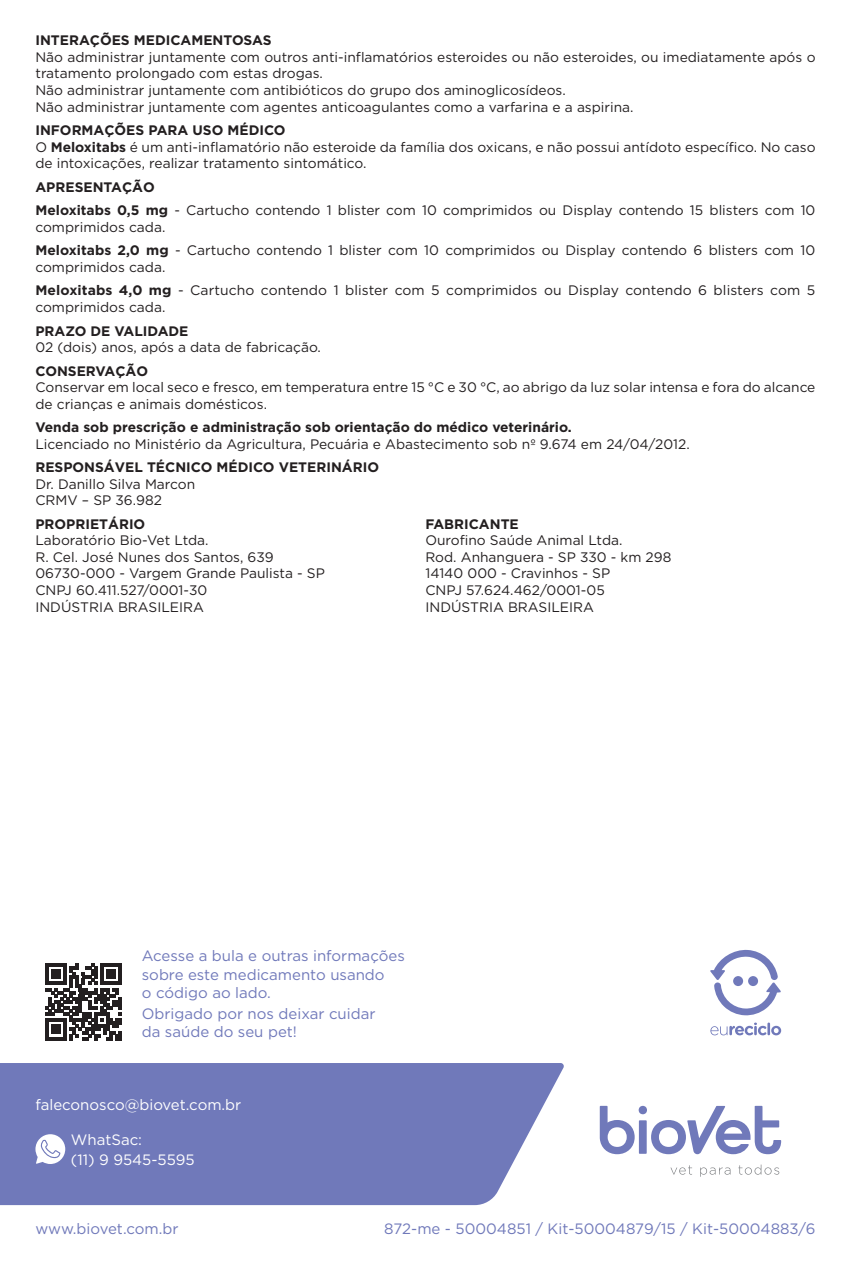
<style>
.page{position:relative;width:851px;height:1276px;background:#fff}
.page>*{position:absolute;margin:0;border:0;box-sizing:border-box;transform-origin:0 0}
.t1{font:15px/18px "Gotham";color:#7079ba}
.t2{font:15px/20px "Gotham";color:#fff}
.t3{font:13.75px/16.5px "Gotham";color:#231f20}
.t4{font:700 13.75px "Gotham";color:#231f20}
.s1{font-weight:700}
</style>
<div class="page">
<div style="left:0;top:1063px;width:564px;height:142px;background:#7079ba"></div>
<div style="left:638px;top:1105px;width:9px;height:9px;background:#7079ba;border-radius:50%"></div>
<div style="left:638px;top:1120px;width:8px;height:33px;background:#7079ba"></div>
<svg style="left:599px;top:1105px;width:35px;height:49px"></svg>
<svg style="left:651px;top:1105px;width:130px;height:49px"></svg>
<svg style="left:670px;top:1165px;width:22px;height:9px"></svg>
<svg style="left:700px;top:1167px;width:30px;height:9px"></svg>
<svg style="left:738px;top:1164px;width:41px;height:10px"></svg>
<svg style="left:45px;top:963px;width:77px;height:77px"></svg>
<hr style="left:45px;top:1037px;width:22px;height:3px;background:#231f20">
<div style="left:51px;top:1025px;width:9px;height:9px;background:#231f20"></div>
<svg style="left:35px;top:1134px;width:30px;height:30px"></svg>
<svg style="left:710px;top:1022px;width:71px;height:13px"></svg>
<svg style="left:710px;top:950px;width:71px;height:65px"></svg>
<p class="t4" style="left:35px;top:33px;width:238px">INTERAÇÕES MEDICAMENTOSAS</p>
<p class="t3" style="left:35px;top:49px;width:781px">Não administrar juntamente com outros anti-inflamatórios esteroides ou não esteroides, ou imediatamente após o tratamento prolongado com estas drogas.<br>Não administrar juntamente com antibióticos do grupo dos aminoglicosídeos.<br>Não administrar juntamente com agentes anticoagulantes como a varfarina e a aspirina.</p>
<p class="t3" style="left:35px;top:122px;width:781px"><span class="s1">INFORMAÇÕES PARA USO MÉDICO<br></span>O <span class="s1">Meloxitabs</span> é um anti-inflamatório não esteroide da família dos oxicans, e não possui antídoto específico. No caso de intoxicações, realizar tratamento sintomático.</p>
<p class="t3" style="left:35px;top:175px;width:781px;line-height:23.5px"><span class="s1">APRESENTAÇÃO<br>Meloxitabs 0,5 mg</span> - Cartucho contendo 1 blister com 10 comprimidos ou Display contendo 15 blisters com 10</p>
<p class="t3" style="left:35px;top:215px;width:781px;line-height:23.5px">comprimidos cada.<br><span class="s1">Meloxitabs 2,0 mg</span> - Cartucho contendo 1 blister com 10 comprimidos ou Display contendo 6 blisters com 10</p>
<p class="t3" style="left:35px;top:255px;width:781px;line-height:23.5px">comprimidos cada.<br><span class="s1">Meloxitabs 4,0 mg</span> - Cartucho contendo 1 blister com 5 comprimidos ou Display contendo 6 blisters com 5</p>
<p class="t3" style="left:35px;top:299px;width:131px">comprimidos cada.</p>
<p class="t4" style="left:35px;top:323px;width:154px">PRAZO DE VALIDADE</p>
<p class="t3" style="left:35px;top:339px;width:287px">02 (dois) anos, após a data de fabricação.</p>
<p class="t4" style="left:35px;top:363px;width:114px">CONSERVAÇÃO</p>
<p class="t3" style="left:35px;top:379px;width:781px">Conservar em local seco e fresco, em temperatura entre 15 °C e 30 °C, ao abrigo da luz solar intensa e fora do alcance de crianças e animais domésticos.</p>
<p class="t4" style="left:35px;top:419px;width:538px">Venda sob prescrição e administração sob orientação do médico veterinário.</p>
<p class="t3" style="left:35px;top:435px;width:655px">Licenciado no Ministério da Agricultura, Pecuária e Abastecimento sob nº 9.674 em 24/04/2012.</p>
<p class="t4" style="left:35px;top:459px;width:345px">RESPONSÁVEL TÉCNICO MÉDICO VETERINÁRIO</p>
<p class="t3" style="left:35px;top:475px;width:161px">Dr. Danillo Silva Marcon<br>CRMV – SP 36.982</p>
<p class="t4" style="left:35px;top:516px;width:111px">PROPRIETÁRIO</p>
<p class="t4" style="left:425px;top:516px;width:95px">FABRICANTE</p>
<p class="t3" style="left:35px;top:532px;width:174px">Laboratório Bio-Vet Ltda.</p>
<p class="t3" style="left:425px;top:532px;width:198px">Ourofino Saúde Animal Ltda.</p>
<p class="t3" style="left:35px;top:548px;width:240px">R. Cel. José Nunes dos Santos, 639</p>
<p class="t3" style="left:425px;top:548px;width:247px">Rod. Anhanguera - SP 330 - km 298</p>
<p class="t3" style="left:35px;top:565px;width:291px">06730-000 - Vargem Grande Paulista - SP</p>
<p class="t3" style="left:425px;top:565px;width:186px">14140 000 - Cravinhos - SP</p>
<p class="t3" style="left:35px;top:581px;width:173px">CNPJ 60.411.527/0001-30</p>
<p class="t3" style="left:425px;top:581px;width:181px">CNPJ 57.624.462/0001-05</p>
<p class="t3" style="left:35px;top:598px;width:170px">INDÚSTRIA BRASILEIRA</p>
<p class="t3" style="left:425px;top:598px;width:170px">INDÚSTRIA BRASILEIRA</p>
<p class="t1" style="left:142px;top:947px;width:264px">Acesse a bula e outras informações sobre este medicamento usando<br>o código ao lado.</p>
<p class="t1" style="left:142px;top:1004px;width:235px">Obrigado por nos deixar cuidar da saúde do seu pet!</p>
<p class="t2" style="left:35px;top:1095px;width:207px">faleconosco@biovet.com.br</p>
<p class="t2" style="left:71px;top:1129px;width:125px">WhatSac:<br>(11) 9 9545-5595</p>
<p class="t1" style="left:35px;top:1219px;width:144px">www.biovet.com.br</p>
<p class="t1" style="left:384px;top:1219px;width:432px">872-me - 50004851 / Kit-50004879/15 / Kit-50004883/6</p>
</div>
